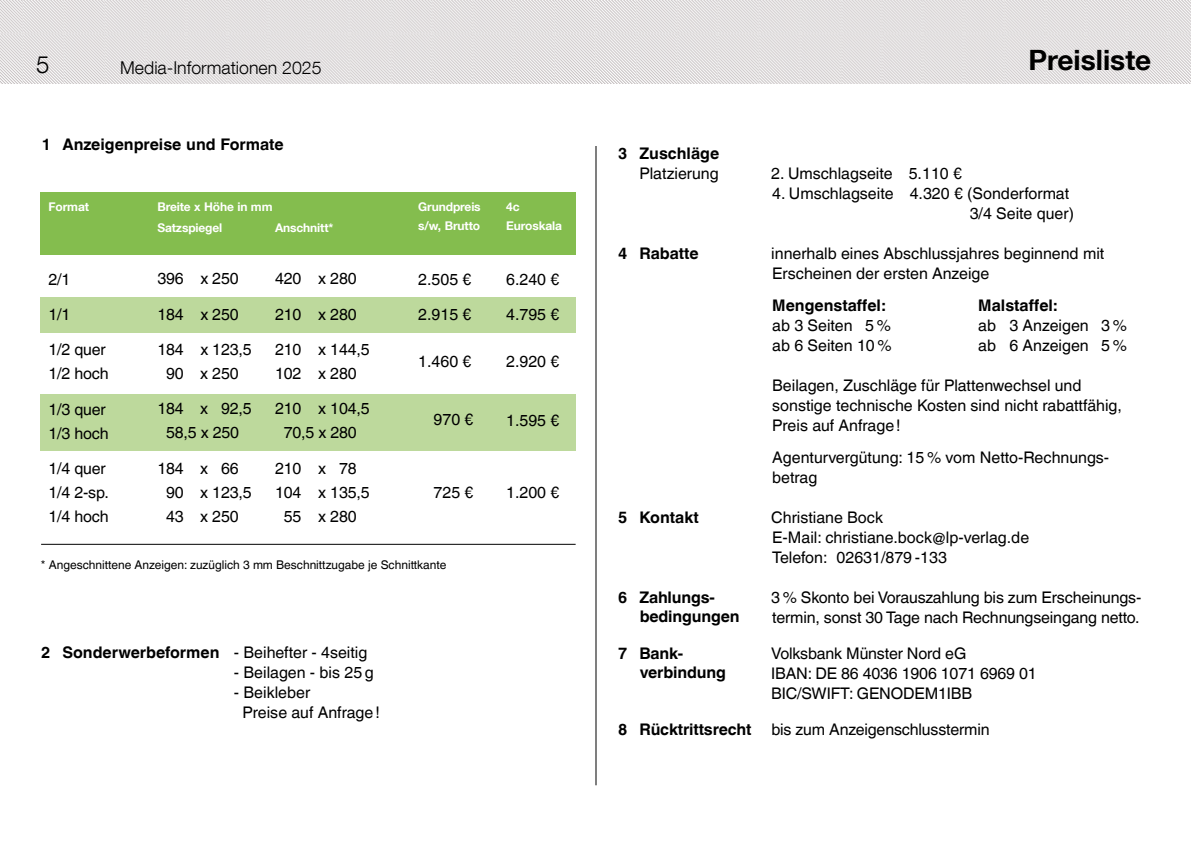
<style>
.page{position:relative;width:1191px;height:842px;background:#fff}
.page>*{position:absolute;margin:0;border:0;box-sizing:border-box;transform-origin:0 0}
.t1{font:700 28px "Helvetica Neue LT Com";color:#000}
.t2{font:300 24px "Helvetica Neue LT Com";color:#000}
.t3{font:300 17.8px "Helvetica Neue LT Com";color:#000}
.t4{font:16px/20px "Helvetica World";color:#000}
.t5{font:700 16px "Helvetica World";color:#000}
.t6{font:700 12px/19px "Helvetica Neue LT Com";letter-spacing:-.01em;color:#fff}
.t7{font:12px "Helvetica World";color:#000}
.s1{font-weight:400}
.s2{font-weight:700}
</style>
<div class="page">
<img style="left:0;top:0;width:1191px;height:84px">
<hr style="left:595px;top:146px;width:1px;height:639px;background:#000">
<div style="left:40px;top:192px;width:536px;height:62px;background:#84bd4e"></div>
<div style="left:40px;top:297px;width:536px;height:35px;background:#bdd99c"></div>
<div style="left:40px;top:394px;width:536px;height:57px;background:#bdd99c"></div>
<hr style="left:41px;top:544px;width:534px;height:1px;background:#000">
<h2 class="t2" style="left:36px;top:50px;width:15px">5</h2>
<p class="t3" style="left:120px;top:56px;width:203px">Media-Informationen 2025</p>
<p class="t5" style="left:42px;top:135px;width:243px">1 Anzeigenpreise und Formate</p>
<p class="t6" style="left:48px;top:197px;width:42px">Format</p>
<p class="t4" style="left:48px;top:269px;width:23px">2/1</p>
<p class="t4" style="left:48px;top:305px;width:23px">1/1</p>
<p class="t4" style="left:48px;top:338px;width:62px;line-height:24px">1/2 quer<br>1/2 hoch</p>
<p class="t4" style="left:48px;top:397px;width:62px;line-height:24px">1/3 quer<br>1/3 hoch</p>
<p class="t4" style="left:48px;top:457px;width:62px;line-height:24px">1/4 quer<br>1/4 2-sp.<br>1/4 hoch</p>
<p class="t6" style="left:157px;top:197px;width:117px">Breite x Höhe in mm</p>
<p class="t6" style="left:157px;top:218px;width:67px">Satzspiegel</p>
<p class="t4" style="left:157px;top:269px;width:83px">396 x 250</p>
<p class="t4" style="left:157px;top:304px;width:83px">184 x 250</p>
<p class="t4" style="left:157px;top:337px;width:96px;line-height:24px;text-align:center">184 x 123,5<br>90 x 250</p>
<p class="t4" style="left:157px;top:397px;width:96px;line-height:24px;text-align:center">184 x 92,5<br>58,5 x 250</p>
<p class="t4" style="left:166px;top:456px;width:87px;line-height:24px;text-indent:-9px">184 x 66<br>90 x 123,5<br>43 x 250</p>
<p class="t6" style="left:275px;top:218px;width:60px">Anschnitt*</p>
<p class="t4" style="left:275px;top:269px;width:83px">420 x 280</p>
<p class="t4" style="left:275px;top:304px;width:83px">210 x 280</p>
<p class="t4" style="left:275px;top:337px;width:96px;line-height:24px">210 x 144,5<br>102 x 280</p>
<p class="t4" style="left:275px;top:397px;width:96px;line-height:24px;text-align:center">210 x 104,5<br>70,5 x 280</p>
<p class="t4" style="left:275px;top:458px;width:83px">210 x 78</p>
<p class="t4" style="left:275px;top:482px;width:96px">104 x 135,5</p>
<p class="t4" style="left:284px;top:506px;width:74px">55 x 280</p>
<p class="t6" style="left:418px;top:197px;width:64px">Grundpreis s/w, Brutto</p>
<p class="t4" style="left:418px;top:269px;width:55px">2.505 €</p>
<p class="t4" style="left:418px;top:305px;width:55px">2.915 €</p>
<p class="t4" style="left:418px;top:351px;width:55px">1.460 €</p>
<p class="t4" style="left:433px;top:409px;width:41px">970 €</p>
<p class="t4" style="left:433px;top:482px;width:41px">725 €</p>
<p class="t7" style="left:41px;top:557px;width:407px">* Angeschnittene Anzeigen: zuzüglich 3 mm Beschnittzugabe je Schnittkante</p>
<p class="t6" style="left:506px;top:197px;width:57px">4c<br>Euroskala</p>
<p class="t4" style="left:506px;top:269px;width:55px">6.240 €</p>
<p class="t4" style="left:506px;top:305px;width:55px">4.795 €</p>
<p class="t4" style="left:506px;top:351px;width:55px">2.920 €</p>
<p class="t4" style="left:506px;top:411px;width:55px">1.595 €</p>
<p class="t4" style="left:506px;top:483px;width:55px">1.200 €</p>
<p class="t5" style="left:41px;top:643px;width:328px">2 Sonderwerbeformen <span class="s1">- Beihefter - 4seitig</span></p>
<p class="t4" style="left:234px;top:662px;width:141px">- Beilagen - bis 25 g</p>
<p class="t4" style="left:242px;top:682px;width:139px;text-indent:-9px">- Beikleber<br>Preise auf Anfrage!</p>
<h1 class="t1" style="left:1028px;top:42px;width:124px">Preisliste</h1>
<p class="t5" style="left:618px;top:144px;width:103px">3 Zuschläge</p>
<p class="t4" style="left:639px;top:163px;width:81px">Platzierung</p>
<p class="t4" style="left:771px;top:163px;width:192px">2. Umschlagseite 5.110 €</p>
<p class="t4" style="left:969px;top:183px;width:106px;text-indent:-197px">4. Umschlagseite 4.320 € (Sonderformat<br>3/4 Seite quer)</p>
<p class="t5" style="left:618px;top:244px;width:82px">4 Rabatte</p>
<p class="t4" style="left:771px;top:243px;width:334px">innerhalb eines Abschlussjahres beginnend mit<br>Erscheinen der ersten Anzeige</p>
<p class="t5" style="left:772px;top:296px;width:115px">Mengenstaffel:</p>
<p class="t5" style="left:978px;top:296px;width:81px">Malstaffel:</p>
<p class="t4" style="left:772px;top:315px;width:120px">ab 3 Seiten 5 %</p>
<p class="t4" style="left:978px;top:315px;width:150px">ab 3 Anzeigen 3 %</p>
<p class="t4" style="left:772px;top:335px;width:121px">ab 6 Seiten 10 %</p>
<p class="t4" style="left:978px;top:335px;width:150px">ab 6 Anzeigen 5 %</p>
<p class="t4" style="left:772px;top:375px;width:351px">Beilagen, Zuschläge für Plattenwechsel und sonstige technische Kosten sind nicht rabattfähig,<br>Preis auf Anfrage!</p>
<p class="t4" style="left:772px;top:447px;width:338px">Agenturvergütung: 15 % vom Netto-Rechnungs&shy;betrag</p>
<p class="t5" style="left:618px;top:508px;width:82px">5 Kontakt</p>
<p class="t4" style="left:771px;top:507px;width:259px">Christiane Bock<br>E-Mail: christiane.bock@lp-verlag.de<br>Telefon: 02631/879 -133</p>
<p class="t5" style="left:618px;top:588px;width:98px">6 Zahlungs-</p>
<p class="t4" style="left:771px;top:587px;width:371px">3 % Skonto bei Vorauszahlung bis zum Erscheinungs&shy;termin, sonst 30 Tage nach Rechnungseingang netto.</p>
<p class="t5" style="left:618px;top:644px;width:67px">7 Bank-</p>
<p class="t4" style="left:771px;top:643px;width:267px">Volksbank Münster Nord eG<br>IBAN: DE 86 4036 1906 1071 6969 01<br>BIC/SWIFT: GENODEM1IBB</p>
<p class="t4" style="left:618px;top:719px;width:373px"><span class="s2">8 Rücktrittsrecht</span> bis zum Anzeigenschlusstermin</p>
<p class="t5" style="left:639px;top:607px;width:101px">bedingungen</p>
<p class="t5" style="left:640px;top:663px;width:88px">verbindung</p>
</div>
